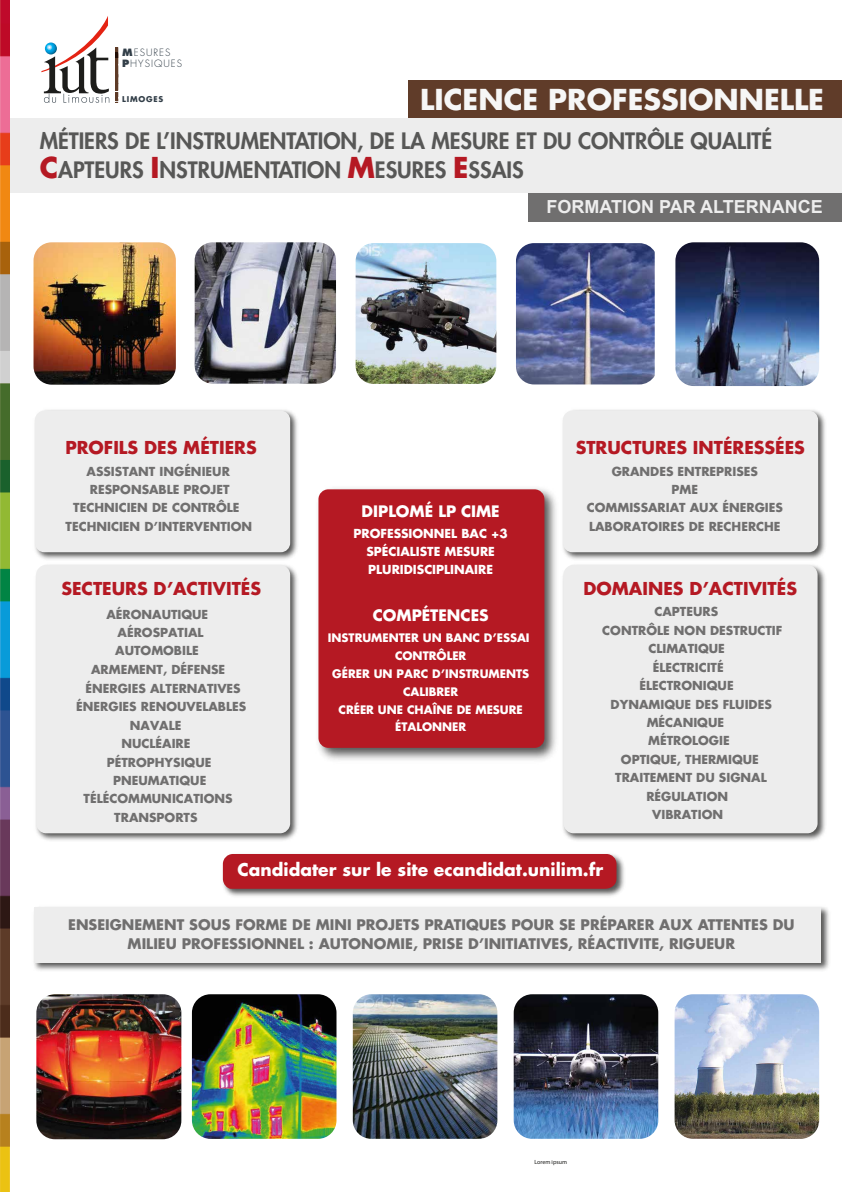
<style>
.page{position:relative;width:842px;height:1192px;background:#fff}
.page>*{position:absolute;margin:0;border:0;box-sizing:border-box;transform-origin:0 0}
.t1{font:700 28.05px "Futura Std";color:#f6f6f6}
.t2{font:800 22px/28.4px "Futura Std";color:#575756}
.t3{font:700 18px "Arial";color:#ededed}
.t4{font:700 17.3px "Futura Std";color:#b51923}
.t5{font:700 17.1px "Futura Std";color:#fff}
.t6{font:700 15.4px "Futura Std";color:#fff}
.t7{font:700 14.25px/19px "Futura Std";color:#706f6f;text-align:center}
.t8{font:700 12.1px/18.4px "Futura Std";color:#706f6f;text-align:center}
.t9{font:700 12.1px/17.8px "Futura Std";color:#fff;text-align:center}
.t10{font:700 11.4px/17.8px "Futura Std";color:#fff;text-align:center}
.t11{font:300 9.8px/10.7px "Futura Std";letter-spacing:.1em;color:#323e48}
.t12{font:700 7.75px "Futura Std";letter-spacing:.1em;color:#323e48}
.t13{font:6px "Myriad Pro";color:#1d1d1b}
.s1{font-weight:800}
.s2{font-weight:700;font-size:28px;color:#b51923}
</style>
<div class="page">
<div style="left:409px;top:81px;width:433px;height:37px;background:#603c29"></div>
<div style="left:0;top:118px;width:842px;height:75px;background:#ededed"></div>
<svg style="left:115px;top:47px;width:3px;height:56px"></svg>
<svg style="left:41px;top:16px;width:68px;height:87px"></svg>
<img style="left:222px;top:855px;width:402px;height:41px">
<div style="left:223px;top:854px;width:393px;height:35px;background:#b51923"></div>
<div style="left:529px;top:193px;width:313px;height:29px;background:#706f6f"></div>
<img style="left:195px;top:242px;width:141px;height:142px">
<img style="left:34px;top:242px;width:142px;height:143px">
<img style="left:356px;top:243px;width:140px;height:141px">
<img style="left:516px;top:243px;width:139px;height:141px">
<img style="left:675px;top:242px;width:144px;height:144px">
<img style="left:36px;top:994px;width:145px;height:145px">
<img style="left:514px;top:994px;width:144px;height:145px">
<img style="left:192px;top:994px;width:144px;height:145px">
<img style="left:353px;top:994px;width:144px;height:145px">
<img style="left:675px;top:994px;width:144px;height:145px">
<img style="left:34px;top:907px;width:795px;height:64px">
<div style="left:35px;top:907px;width:786px;height:56px;background:#ededed"></div>
<img style="left:34px;top:410px;width:263px;height:150px">
<div style="left:35px;top:411px;width:255px;height:141px;background:#ededed;border-radius:9px"></div>
<img style="left:562px;top:410px;width:263px;height:150px">
<div style="left:563px;top:411px;width:255px;height:141px;background:#ededed;border-radius:9px"></div>
<img style="left:36px;top:564px;width:262px;height:277px">
<div style="left:36px;top:565px;width:254px;height:268px;background:#ededed;border-radius:10px"></div>
<img style="left:563px;top:564px;width:263px;height:277px">
<div style="left:563px;top:565px;width:254px;height:268px;background:#ededed;border-radius:10px"></div>
<img style="left:318px;top:488px;width:238px;height:272px">
<div style="left:318px;top:489px;width:226px;height:259px;background:#b51923;border-radius:10px"></div>
<img style="left:0;top:0;width:10px;height:1192px">
<p class="t11" style="left:122px;top:47px;width:62px"><span class="s1">M</span>ESURES<br><span class="s1">P</span>HYSIQUES</p>
<p class="t12" style="left:122px;top:94px;width:43px">LIMOGES</p>
<h1 class="t1" style="left:420px;top:81px;width:405px">LICENCE PROFESSIONNELLE</h1>
<h2 class="t2" style="left:40px;top:127px;width:734px">MÉTIERS DE L’INSTRUMENTATION, DE LA MESURE ET DU CONTRÔLE QUALITÉ<br><span class="s2">C</span>APTEURS <span class="s2">I</span>NSTRUMENTATION <span class="s2">M</span>ESURES <span class="s2">E</span>SSAIS</h2>
<h3 class="t3" style="left:546px;top:194px;width:278px">FORMATION PAR ALTERNANCE</h3>
<h3 class="t4" style="left:65px;top:436px;width:193px">PROFILS DES MÉTIERS</h3>
<p class="t8" style="left:66px;top:462px;width:188px">ASSISTANT INGÉNIEUR<br>RESPONSABLE PROJET<br>TECHNICIEN DE CONTRÔLE<br>TECHNICIEN D’INTERVENTION</p>
<h3 class="t4" style="left:61px;top:577px;width:201px">SECTEURS D’ACTIVITÉS</h3>
<p class="t8" style="left:106px;top:605px;width:103px">AÉRONAUTIQUE</p>
<p class="t8" style="left:118px;top:623px;width:87px">AÉROSPATIAL</p>
<p class="t8" style="left:115px;top:642px;width:85px">AUTOMOBILE</p>
<p class="t8" style="left:91px;top:660px;width:136px">ARMEMENT, DÉFENSE</p>
<p class="t8" style="left:86px;top:679px;width:157px">ÉNERGIES ALTERNATIVES</p>
<p class="t8" style="left:76px;top:697px;width:171px">ÉNERGIES RENOUVELABLES</p>
<p class="t8" style="left:130px;top:716px;width:53px">NAVALE</p>
<p class="t8" style="left:121px;top:734px;width:71px">NUCLÉAIRE</p>
<p class="t8" style="left:107px;top:753px;width:106px">PÉTROPHYSIQUE</p>
<p class="t8" style="left:113px;top:771px;width:95px">PNEUMATIQUE</p>
<p class="t8" style="left:84px;top:789px;width:151px">TÉLÉCOMMUNICATIONS</p>
<p class="t8" style="left:114px;top:808px;width:85px">TRANSPORTS</p>
<p class="t6" style="left:362px;top:501px;width:140px">DIPLOMÉ LP CIME</p>
<p class="t9" style="left:353px;top:524px;width:156px">PROFESSIONNEL BAC +3<br>SPÉCIALISTE MESURE<br>PLURIDISCIPLINAIRE</p>
<p class="t6" style="left:373px;top:605px;width:117px">COMPÉTENCES</p>
<p class="t10" style="left:328px;top:629px;width:203px">INSTRUMENTER UN BANC D’ESSAI<br>CONTRÔLER<br>GÉRER UN PARC D’INSTRUMENTS<br>CALIBRER<br>CRÉER UNE CHAÎNE DE MESURE<br>ÉTALONNER</p>
<h3 class="t4" style="left:576px;top:436px;width:231px">STRUCTURES INTÉRESSÉES</h3>
<p class="t8" style="left:587px;top:462px;width:198px">GRANDES ENTREPRISES<br>PME<br>COMMISSARIAT AUX ÉNERGIES<br>LABORATOIRES DE RECHERCHE</p>
<h3 class="t4" style="left:583px;top:577px;width:215px">DOMAINES D’ACTIVITÉS</h3>
<p class="t8" style="left:654px;top:602px;width:65px">CAPTEURS</p>
<p class="t8" style="left:602px;top:621px;width:182px">CONTRÔLE NON DESTRUCTIF</p>
<p class="t8" style="left:648px;top:639px;width:78px">CLIMATIQUE</p>
<p class="t8" style="left:653px;top:658px;width:72px">ÉLECTRICITÉ</p>
<p class="t8" style="left:639px;top:676px;width:96px">ÉLECTRONIQUE</p>
<p class="t8" style="left:611px;top:695px;width:163px">DYNAMIQUE DES FLUIDES</p>
<p class="t8" style="left:647px;top:713px;width:79px">MÉCANIQUE</p>
<p class="t8" style="left:648px;top:731px;width:83px">MÉTROLOGIE</p>
<p class="t8" style="left:621px;top:750px;width:139px">OPTIQUE, THERMIQUE</p>
<p class="t8" style="left:615px;top:768px;width:153px">TRAITEMENT DU SIGNAL</p>
<p class="t8" style="left:646px;top:787px;width:83px">RÉGULATION</p>
<p class="t8" style="left:652px;top:805px;width:72px">VIBRATION</p>
<h3 class="t5" style="left:238px;top:859px;width:367px">Candidater sur le site ecandidat.unilim.fr</h3>
<p class="t7" style="left:68px;top:915px;width:728px">ENSEIGNEMENT SOUS FORME DE MINI PROJETS PRATIQUES POUR SE PRÉPARER AUX ATTENTES DU<br>MILIEU PROFESSIONNEL : AUTONOMIE, PRISE D’INITIATIVES, RÉACTIVITE, RIGUEUR</p>
<p class="t13" style="left:534px;top:1158px;width:34px">Lorem ipsum</p>
</div>
